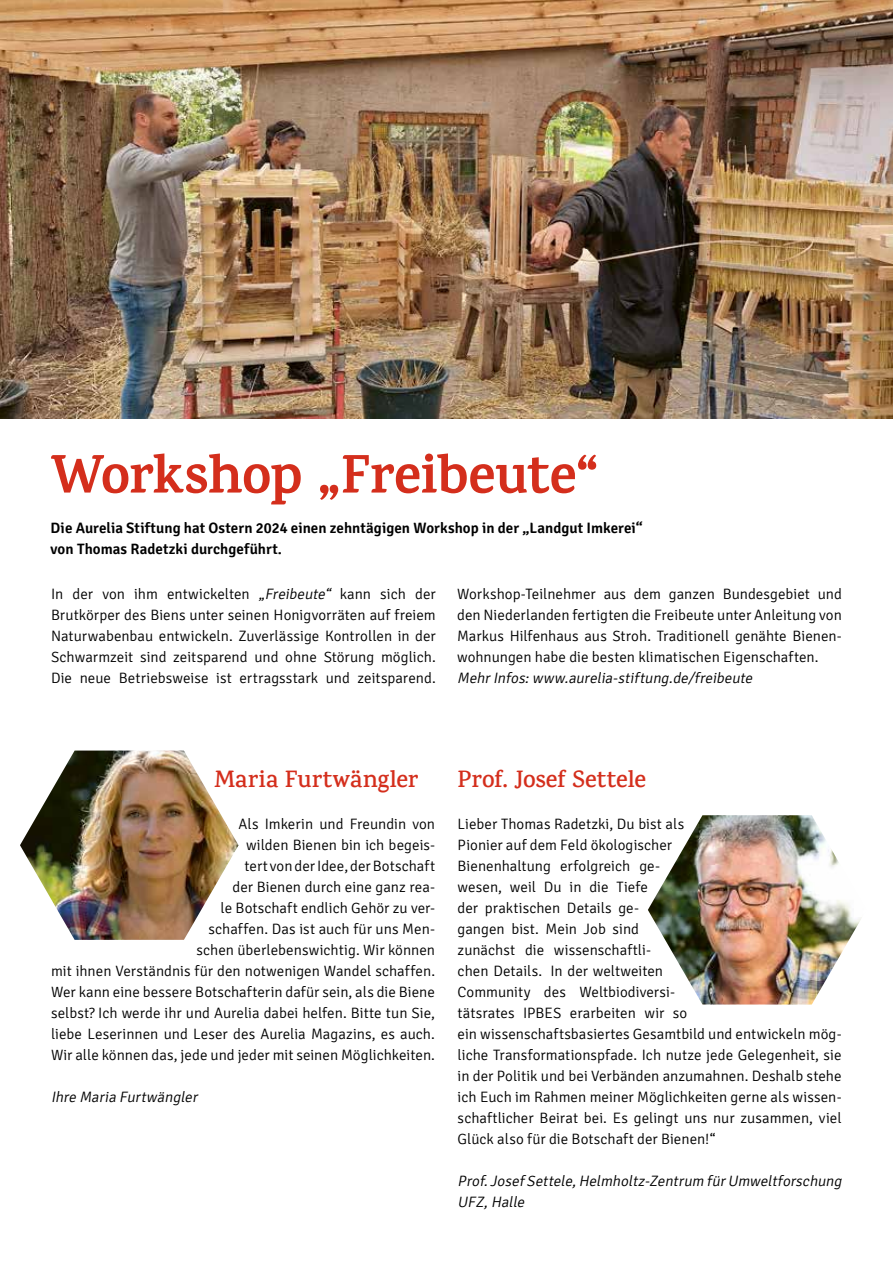
<style>
.page{position:relative;width:893px;height:1263px;background:#fff}
.page>*{position:absolute;margin:0;border:0;box-sizing:border-box;transform-origin:0 0}
.t1{font:700 54.6px "Karma";letter-spacing:-.015em;color:#d42e1c}
.t2{font:600 24px "Karma";letter-spacing:.005em;color:#d42e1c}
.t3{font:300 15px/21px "Signika";color:#000;text-align:justify}
.t4{font:italic 300 15px/21px "Signika";letter-spacing:.03em;color:#000}
.t5{font:600 15px/21px "Signika";letter-spacing:.005em;color:#000}
.s1{font-style:italic}
</style>
<div class="page">
<img style="left:0;top:0;width:893px;height:418px">
<img style="left:648px;top:815px;width:214px;height:189px">
<img style="left:20px;top:750px;width:219px;height:190px">
<h1 class="t1" style="left:51px;top:442px;width:549px">Workshop „Freibeute“</h1>
<p class="t5" style="left:51px;top:518px;width:594px">Die Aurelia Stiftung hat Ostern 2024 einen zehntägigen Workshop in der „Landgut Imkerei“ von Thomas Radetzki durchgeführt.</p>
<p class="t3" style="left:51px;top:583px;width:386px">In der von ihm entwickelten <span class="s1">„Freibeute“</span> kann sich der Brutkörper des Biens unter seinen Honigvorräten auf freiem Naturwabenbau entwickeln. Zuverlässige Kontrollen in der Schwarmzeit sind zeitsparend und ohne Störung möglich.<br>Die neue Betriebsweise ist ertragsstark und zeitsparend.</p>
<p class="t3" style="left:457px;top:583px;width:386px">Workshop-Teilnehmer aus dem ganzen Bundesgebiet und den Niederlanden fertigten die Freibeute unter Anleitung von Markus Hilfenhaus aus Stroh. Traditionell genähte Bienen&shy;wohnungen habe die besten klimatischen Eigenschaften.</p>
<p class="t4" style="left:457px;top:667px;width:300px">MehrInfos:www.aurelia-stiftung.de/freibeute</p>
<h2 class="t2" style="left:215px;top:765px;width:205px">Maria Furtwängler</h2>
<p class="t3" style="left:51px;top:814px;width:386px;text-align:right">Als Imkerin und Freundin von<br>wilden Bienen bin ich begeis-<br>tert von der Idee, der Botschaft<br>der Bienen durch eine ganz rea-<br>le Botschaft endlich Gehör zu ver-<br>schaffen. Das ist auch für uns Men-<br>schen überlebenswichtig. Wir können<br>mit ihnen Verständnis für den notwenigen Wandel schaffen.<br>Wer kann eine bessere Botschafterin dafür sein, als die Biene selbst? Ich werde ihr und Aurelia dabei helfen. Bitte tun Sie, liebe Leserinnen und Leser des Aurelia Magazins, es auch.<br>Wir alle können das, jede und jeder mit seinen Möglichkeiten.</p>
<p class="t4" style="left:51px;top:1087px;width:151px">Ihre Maria Furtwängler</p>
<h2 class="t2" style="left:458px;top:765px;width:190px">Prof. Josef Settele</h2>
<p class="t3" style="left:458px;top:814px;width:386px;text-align:left">Lieber Thomas Radetzki, Du bist als<br>Pionier auf dem Feld ökologischer<br>Bienenhaltung erfolgreich ge-<br>wesen, weil Du in die Tiefe<br>der praktischen Details ge-<br>gangen bist. Mein Job sind<br>zunächst die wissenschaftli-<br>chen Details. In der weltweiten<br>Community des Weltbiodiversi-<br>tätsrates IPBES erarbeiten wir so<br>ein wissenschaftsbasiertes Gesamtbild und entwickeln mög&shy;liche Transformationspfade. Ich nutze jede Gelegenheit, sie in der Politik und bei Verbänden anzumahnen. Deshalb stehe ich Euch im Rahmen meiner Möglichkeiten gerne als wissen&shy;schaftlicher Beirat bei. Es gelingt uns nur zusammen, viel Glück also für die Botschaft der Bienen!“</p>
<p class="t4" style="left:458px;top:1171px;width:388px">Prof.Josef Settele,Helmholtz-Zentrum fürUmweltforschung<br>UFZ,Halle</p>
</div>
